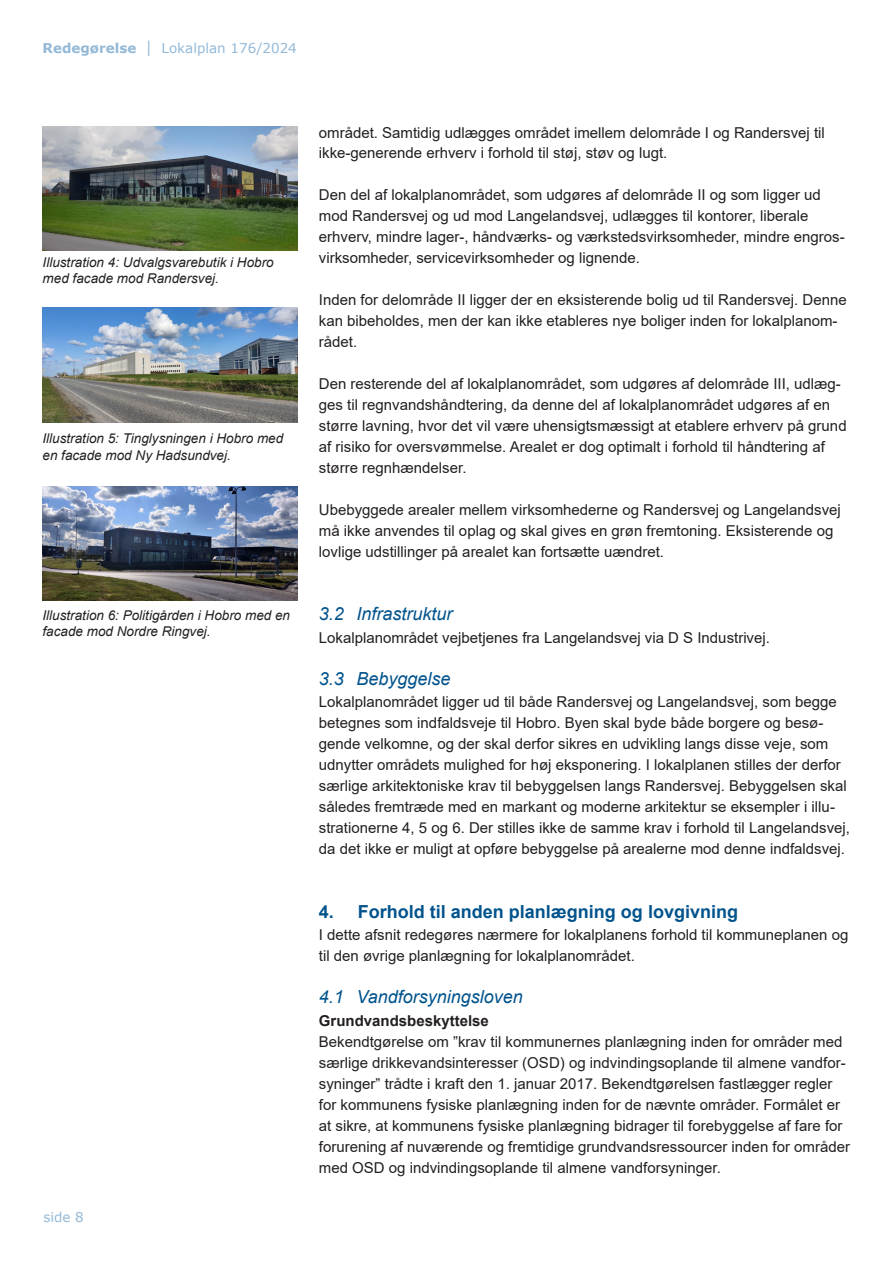
<style>
.page{position:relative;width:893px;height:1263px;background:#fff}
.page>*{position:absolute;margin:0;border:0;box-sizing:border-box;transform-origin:0 0}
.Overskrift_3_-_underafsnit{font:italic 18px "Arial";color:#00538d}
.Overskrift_2_-_Afsnit_paragraf{font:700 18px "Arial";color:#00538d}
.Brødtekst{font:15px/21px "Arial";color:#231f20}
.Brødtekst-2{font:700 15px "Arial";color:#231f20}
.Figurtekst{font:italic 13.5px/16.2px "Arial";color:#231f20}
.t1{font:13.5px "Verdana";color:#94b9d7}
.s1{font-weight:700}
.s2{font-size:16.2px}
</style>
<div class="page">
<img style="left:43px;top:126px;width:255px;height:124px">
<img style="left:43px;top:307px;width:255px;height:115px">
<img style="left:43px;top:486px;width:255px;height:115px">
<p class="t1" style="left:43px;top:39px;width:256px"><span class="s1">Redegørelse</span> <span class="s2">|</span> Lokalplan 176/2024</p>
<p class="Figurtekst" style="left:43px;top:254px;width:233px">Illustration 4: Udvalgsvarebutik i Hobro med facade mod Randersvej.</p>
<p class="Figurtekst" style="left:43px;top:431px;width:242px">Illustration 5: Tinglysningen i Hobro med</p>
<p class="Figurtekst" style="left:43px;top:447px;width:190px">en facade mod Ny Hadsundvej.</p>
<p class="Figurtekst" style="left:43px;top:607px;width:249px">Illustration 6: Politigården i Hobro med en</p>
<p class="Figurtekst" style="left:43px;top:623px;width:170px">facade mod Nordre Ringvej.</p>
<p class="t1" style="left:43px;top:1208px;width:42px">side 8</p>
<p class="Brødtekst" style="left:319px;top:123px;width:508px;line-height:19.5px">området. Samtidig udlægges området imellem delområde I og Randersvej til ikke-generende erhverv i forhold til støj, støv og lugt.</p>
<p class="Brødtekst" style="left:319px;top:184px;width:527px">Den del af lokalplanområdet, som udgøres af delområde II og som ligger ud mod Randersvej og ud mod Langelandsvej, udlægges til kontorer, liberale erhverv, mindre lager-, håndværks- og værkstedsvirksomheder, mindre engros&shy;virksomheder, servicevirksomheder og lignende.</p>
<p class="Brødtekst" style="left:319px;top:289px;width:529px">Inden for delområde II ligger der en eksisterende bolig ud til Randersvej. Denne kan bibeholdes, men der kan ikke etableres nye boliger inden for lokalplanom&shy;rådet.</p>
<p class="Brødtekst" style="left:319px;top:373px;width:529px">Den resterende del af lokalplanområdet, som udgøres af delområde III, udlæg&shy;ges til regnvandshåndtering, da denne del af lokalplanområdet udgøres af en større lavning, hvor det vil være uhensigtsmæssigt at etablere erhverv på grund af risiko for oversvømmelse. Arealet er dog optimalt i forhold til håndtering af større regnhændelser.</p>
<p class="Brødtekst" style="left:319px;top:499px;width:523px">Ubebyggede arealer mellem virksomhederne og Randersvej og Langelandsvej må ikke anvendes til oplag og skal gives en grøn fremtoning. Eksisterende og lovlige udstillinger på arealet kan fortsætte uændret.</p>
<p class="Overskrift_3_-_underafsnit" style="left:319px;top:602px;width:135px">3.2 Infrastruktur</p>
<p class="Brødtekst" style="left:319px;top:627px;width:453px">Lokalplanområdet vejbetjenes fra Langelandsvej via D S Industrivej.</p>
<p class="Overskrift_3_-_underafsnit" style="left:319px;top:667px;width:133px">3.3 Bebyggelse</p>
<p class="Brødtekst" style="left:319px;top:692px;width:533px">Lokalplanområdet ligger ud til både Randersvej og Langelandsvej, som begge betegnes som indfaldsveje til Hobro. Byen skal byde både borgere og besø&shy;gende velkomne, og der skal derfor sikres en udvikling langs disse veje, som udnytter områdets mulighed for høj eksponering. I lokalplanen stilles der derfor særlige arkitektoniske krav til bebyggelsen langs Randersvej. Bebyggelsen skal således fremtræde med en markant og moderne arkitektur se eksempler i illu&shy;strationerne 4, 5 og 6. Der stilles ikke de samme krav i forhold til Langelandsvej, da det ikke er muligt at opføre bebyggelse på arealerne mod denne indfaldsvej.</p>
<p class="Overskrift_2_-_Afsnit_paragraf" style="left:319px;top:898px;width:421px">4. Forhold til anden planlægning og lovgivning</p>
<p class="Brødtekst" style="left:319px;top:924px;width:531px">I dette afsnit redegøres nærmere for lokalplanens forhold til kommuneplanen og til den øvrige planlægning for lokalplanområdet.</p>
<p class="Overskrift_3_-_underafsnit" style="left:319px;top:985px;width:205px">4.1 Vandforsyningsloven</p>
<p class="Brødtekst-2" style="left:319px;top:1010px;width:172px">Grundvandsbeskyttelse</p>
<p class="Brødtekst" style="left:319px;top:1031px;width:525px">Bekendtgørelse om ”krav til kommunernes planlægning inden for områder med</p>
<p class="Brødtekst" style="left:319px;top:1052px;width:528px">særlige drikkevandsinteresser (OSD) og indvindingsoplande til almene vandfor&shy;syninger” trådte i kraft den 1. januar 2017. Bekendtgørelsen fastlægger regler</p>
<p class="Brødtekst" style="left:319px;top:1094px;width:523px">for kommunens fysiske planlægning inden for de nævnte områder. Formålet er</p>
<p class="Brødtekst" style="left:319px;top:1115px;width:525px">at sikre, at kommunens fysiske planlægning bidrager til forebyggelse af fare for</p>
<p class="Brødtekst" style="left:319px;top:1136px;width:533px">forurening af nuværende og fremtidige grundvandsressourcer inden for områder</p>
<p class="Brødtekst" style="left:319px;top:1157px;width:403px">med OSD og indvindingsoplande til almene vandforsyninger.</p>
</div>
